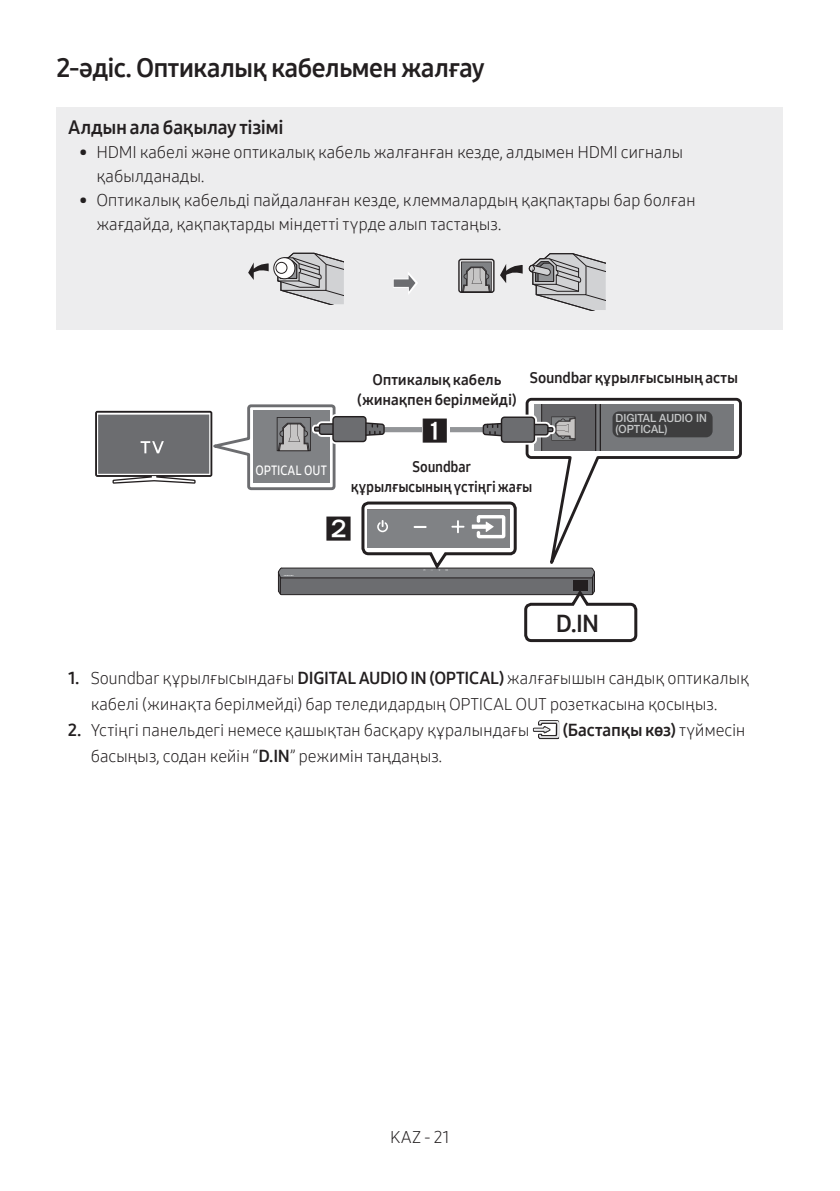
<style>
.page{position:relative;width:840px;height:1191px;background:#fff}
.page>*{position:absolute;margin:0;border:0;box-sizing:border-box;transform-origin:0 0}
.NoTOC-Heading2{font:26px "Samsung One 700";letter-spacing:-.03em;color:#231f20}
.t1{font:24px "Samsung One 700";color:#231f20}
.Heading4{font:19px "Samsung One 700";letter-spacing:-.02em;color:#231f20}
.t2{font:17px/24px "Samsung One 300";letter-spacing:-.015em;color:#231f20}
.t3{font:17px "Samsung One 700";letter-spacing:-.015em;color:#231f20}
.t4{font:15px/20px "Samsung One 700";letter-spacing:-.005em;color:#231f20;text-align:center}
.t5{font:15px/20px "Samsung One 700";letter-spacing:-.005em;color:#231f20;text-align:center;scale:.93 1}
.t6{font:13.4px "Samsung One Korean 600";color:#fff;scale:.9 1}
.t7{font:500 11.4px/10.8px "Helvetica Neue cp";color:#c5c7c8;scale:.95 1}
.s1{font-family:"Samsung One 700"}
.s2{font-family:"Samsung One 300"}
</style>
<div class="page">
<div style="left:57px;top:108px;width:725px;height:222px;background:#ededee"></div>
<svg style="left:248px;top:262px;width:20px;height:18px"></svg>
<svg style="left:275px;top:253px;width:68px;height:51px"></svg>
<svg style="left:273px;top:258px;width:22px;height:21px"></svg>
<div style="left:273px;top:257px;width:22px;height:22px;border:1px solid #231f20;border-radius:50%"></div>
<div style="left:276px;top:262px;width:11px;height:11px;background:#fff;border-radius:50%"></div>
<div style="left:275px;top:262px;width:12px;height:12px;border:1px solid #231f20;border-radius:50%"></div>
<svg style="left:500px;top:264px;width:22px;height:19px"></svg>
<svg style="left:528px;top:253px;width:77px;height:57px"></svg>
<svg style="left:461px;top:261px;width:30px;height:30px"></svg>
<div style="left:458px;top:259px;width:36px;height:34px;border:1px solid #231f20;border-radius:2px"></div>
<svg style="left:393px;top:272px;width:25px;height:22px"></svg>
<svg style="left:528px;top:397px;width:214px;height:61px"></svg>
<svg style="left:532px;top:727px;width:5px;height:5px"></svg>
<img style="left:537px;top:720px;width:21px;height:19px">
<svg style="left:95px;top:399px;width:645px;height:244px"></svg>
<p class="NoTOC-Heading2" style="left:57px;top:50px;width:429px">2-әдіс. Оптикалық кабельмен жалғау</p>
<p class="Heading4" style="left:68px;top:114px;width:217px">Алдын ала бақылау тізімі</p>
<p class="t2" style="left:96px;top:139px;width:588px;text-indent:-17px">• HDMI кабелі және оптикалық кабель жалғанған кезде, алдымен HDMI сигналы қабылданады.</p>
<p class="t2" style="left:96px;top:187px;width:600px;text-indent:-17px">• Оптикалық кабельді пайдаланған кезде, клеммалардың қақпақтары бар болған жағдайда, қақпақтарды міндетті түрде алып тастаңыз.</p>
<p class="t4" style="left:357px;top:369px;width:161px">Оптикалық кабель (жинақпен берілмейді)</p>
<p class="t4" style="left:529px;top:367px;width:210px">Soundbar құрылғысының асты</p>
<p class="t6" style="left:255px;top:461px;width:81px">OPTICAL OUT</p>
<p class="t5" style="left:351px;top:457px;width:197px">Soundbar<br>құрылғысының үстіңгі жағы</p>
<p class="t7" style="left:615px;top:413px;width:97px">DIGITAL AUDIO IN (OPTICAL)</p>
<p class="t1" style="left:555px;top:607px;width:45px">D.IN</p>
<p class="t2" style="left:68px;top:664px;width:682px;line-height:26px;text-align:center"><span class="s1">1.</span> Soundbar құрылғысындағы <span class="s1">DIGITAL AUDIO IN (OPTICAL)</span> жалғағышын сандық оптикалық кабелі (жинақта берілмейді) бар теледидардың OPTICAL OUT розеткасына қосыңыз.</p>
<p class="t2" style="left:68px;top:717px;width:463px"><span class="s1">2.</span> Үстіңгі панельдегі немесе қашықтан басқару құралындағы</p>
<p class="t3" style="left:562px;top:718px;width:184px">(Бастапқы көз) <span class="s2">түймесін</span></p>
<p class="t2" style="left:91px;top:743px;width:353px">басыңыз, содан кейін “<span class="s1">D.IN</span>” режимін таңдаңыз.</p>
<p class="t2" style="left:390px;top:1124px;width:61px">KAZ - 21</p>
</div>
